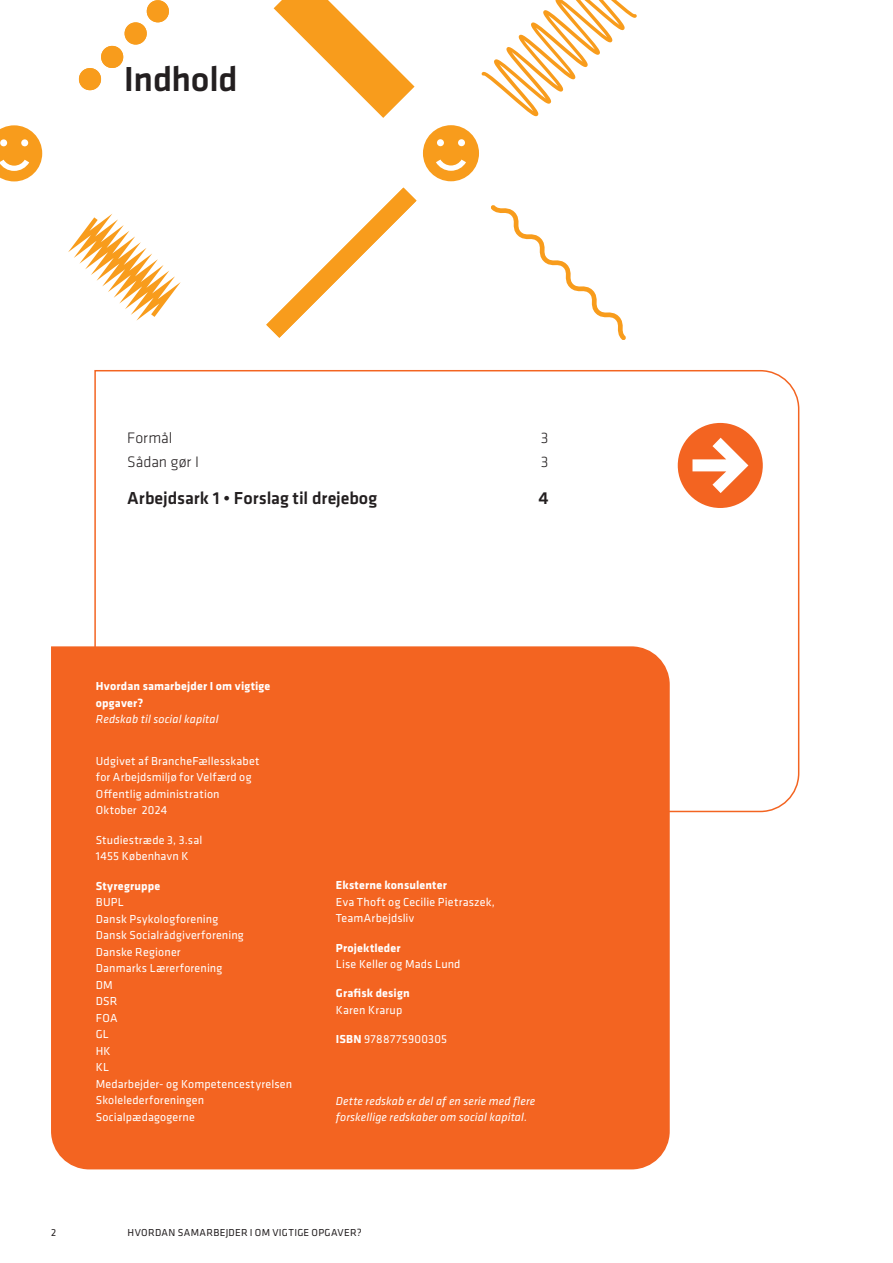
<style>
.page{position:relative;width:893px;height:1263px;background:#fff}
.page>*{position:absolute;margin:0;border:0;box-sizing:border-box;transform-origin:0 0}
.Rub-1_IKKE_med{font:500 36px "Klavika";letter-spacing:-.01em;color:#231f20}
.t1{font:500 18px "Klavika";color:#231f20}
.t2{font:300 15.75px "Klavika";color:#231f20}
.Kilde{font:12px/16.5px "Klavika";letter-spacing:.015em;color:#fff}
.Kilde-2{font:700 12px/16.5px "Klavika";letter-spacing:.01em;color:#fff}
.Kilde-3{font:italic 12px/16.5px "Klavika";letter-spacing:.005em;color:#fff}
.t3{font:10.5px "Klavika Basic";letter-spacing:.03em;color:#231f20}
.s1{font-weight:400;font-style:italic}
.s2{font-weight:700}
.s3{font-weight:400}
</style>
<div class="page">
<svg style="left:274px;top:0;width:141px;height:118px"></svg>
<svg style="left:68px;top:214px;width:113px;height:107px"></svg>
<svg style="left:491px;top:205px;width:135px;height:135px"></svg>
<svg style="left:0;top:125px;width:42px;height:56px"></svg>
<svg style="left:423px;top:125px;width:56px;height:56px"></svg>
<svg style="left:481px;top:0;width:156px;height:117px"></svg>
<svg style="left:266px;top:188px;width:150px;height:150px"></svg>
<svg style="left:78px;top:0;width:91px;height:91px"></svg>
<svg style="left:94px;top:370px;width:706px;height:443px"></svg>
<div style="left:51px;top:646px;width:619px;height:523px;background:#f36421"></div>
<svg style="left:678px;top:423px;width:85px;height:85px"></svg>
<p class="Rub-1_IKKE_med" style="left:124px;top:54px;width:115px">Indhold</p>
<p class="t2" style="left:127px;top:428px;width:47px">Formål</p>
<p class="t2" style="left:541px;top:428px;width:9px">3</p>
<p class="t2" style="left:127px;top:452px;width:73px">Sådan gør I</p>
<p class="t2" style="left:541px;top:452px;width:9px">3</p>
<p class="t1" style="left:127px;top:486px;width:252px">Arbejdsark 1 • Forslag til drejebog</p>
<p class="t1" style="left:538px;top:486px;width:12px">4</p>
<p class="Kilde-2" style="left:96px;top:678px;width:176px">Hvordan samarbejder I om vigtige opgaver?<br><span class="s1">Redskab til social kapital</span></p>
<p class="Kilde" style="left:96px;top:752px;width:165px">Udgivet af BrancheFællesskabet for Arbejdsmiljø for Velfærd og<br>Offentlig administration<br>Oktober 2024</p>
<p class="Kilde" style="left:96px;top:831px;width:108px">Studiestræde 3, 3.sal<br>1455 København K</p>
<p class="Kilde" style="left:96px;top:877px;width:198px"><span class="s2">Styregruppe<br></span>BUPL<br>Dansk Psykologforening<br>Dansk Socialrådgiverforening<br>Danske Regioner<br>Danmarks Lærerforening<br>DM<br>DSR<br>FOA<br>GL<br>HK<br>KL<br>Medarbejder- og Kompetencestyrelsen<br>Skolelederforeningen<br>Socialpædagogerne</p>
<p class="Kilde" style="left:336px;top:877px;width:160px"><span class="s2">Eksterne konsulenter<br></span>Eva Thoft og Cecilie Pietraszek,<br>TeamArbejdsliv</p>
<p class="Kilde" style="left:336px;top:939px;width:126px"><span class="s2">Projektleder<br></span>Lise Keller og Mads Lund</p>
<p class="Kilde-2" style="left:336px;top:984px;width:75px">Grafisk design<br><span class="s3">Karen Krarup</span></p>
<p class="Kilde" style="left:336px;top:1030px;width:113px"><span class="s2">ISBN</span> 9788775900305</p>
<p class="Kilde-3" style="left:336px;top:1092px;width:201px">Dette redskab er del af en serie med flere forskellige redskaber om social kapital.</p>
<p class="t3" style="left:51px;top:1225px;width:7px">2</p>
<p class="t3" style="left:128px;top:1225px;width:236px">HVORDAN SAMARBEJDER I OM VIGTIGE OPGAVER?</p>
</div>
